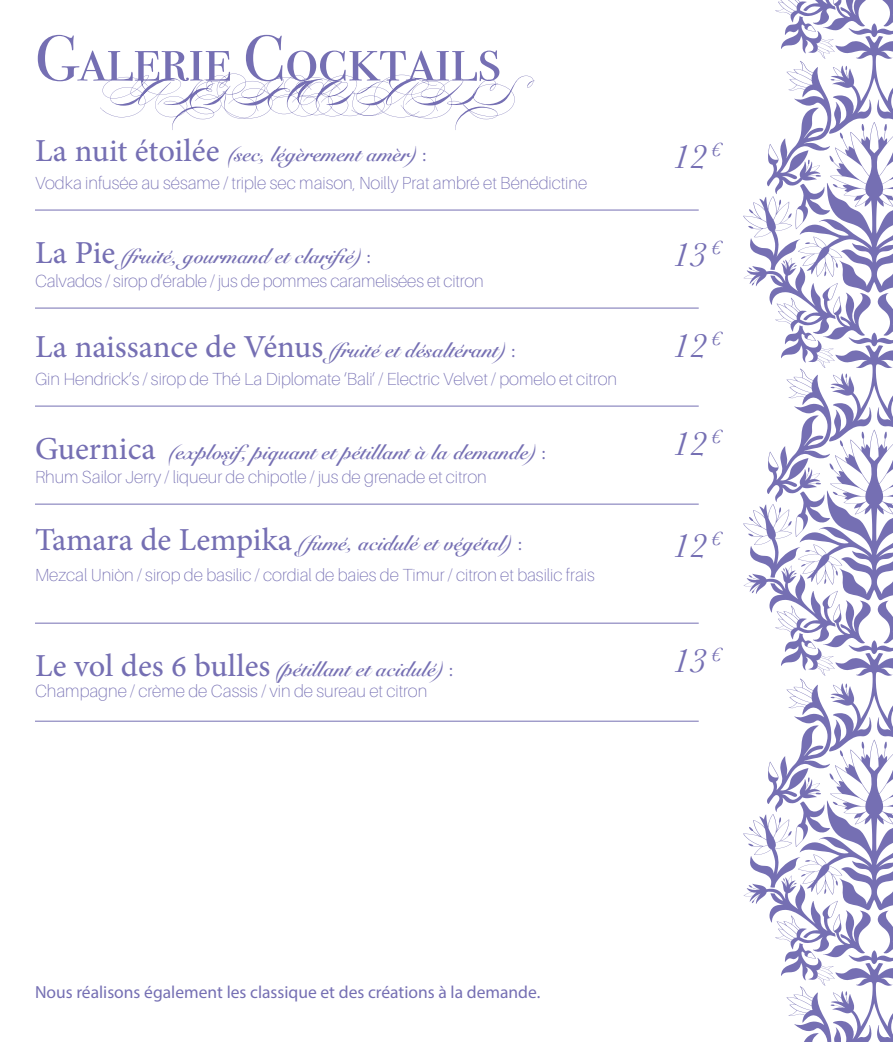
<style>
.page{position:relative;width:893px;height:1042px;background:#fff}
.page>*{position:absolute;margin:0;border:0;box-sizing:border-box;transform-origin:0 0}
.t1{font:64.75px "Bodoni Svty Two SCITCTT";color:#756fb3}
.t2{font:italic 35px "Baskerville";color:#756fb3}
.t3{font:700 21px "Snell Roundhand";color:#756fb3}
.t4{font:100 17.5px "Aileron";color:#756fb3}
.t5{font:17.5px "Myriad Pro";color:#756fb3}
.s1{font-family:"Adobe Hebrew";font-weight:400;font-size:31.5px}
.s2{font-family:"Myriad Pro";font-weight:400;font-size:17.5px}
</style>
<div class="page">
<svg style="left:100px;top:74px;width:435px;height:56px"></svg>
<hr style="left:35px;top:210px;width:664px;height:1px;background:#756fb3">
<hr style="left:35px;top:308px;width:664px;height:1px;background:#756fb3">
<hr style="left:35px;top:504px;width:664px;height:1px;background:#756fb3">
<hr style="left:35px;top:406px;width:664px;height:1px;background:#756fb3">
<hr style="left:35px;top:623px;width:664px;height:1px;background:#756fb3">
<hr style="left:35px;top:721px;width:664px;height:1px;background:#756fb3">
<svg style="left:743px;top:0;width:150px;height:1042px"></svg>
<p class="t1" style="left:35px;top:20px;width:467px">Galerie Cocktails</p>
<p class="t3" style="left:35px;top:136px;width:393px"><span class="s1">La nuit étoilée</span> (sec, légèrement amèr) <span class="s2">:</span></p>
<p class="t4" style="left:35px;top:173px;width:554px">Vodka infusée au sésame / triple sec maison, Noilly Prat ambré et Bénédictine</p>
<p class="t3" style="left:35px;top:237px;width:337px"><span class="s1">La Pie</span> (fruité, gourmand et clarifié) <span class="s2">:</span></p>
<p class="t4" style="left:35px;top:271px;width:450px">Calvados / sirop d’érable / jus de pommes caramelisées et citron</p>
<p class="t3" style="left:35px;top:332px;width:482px"><span class="s1">La naissance de Vénus</span> (fruité et désaltérant) <span class="s2">:</span></p>
<p class="t4" style="left:35px;top:369px;width:584px">Gin Hendrick’s / sirop de Thé La Diplomate ‘Bali’ / Electric Velvet / pomelo et citron</p>
<p class="t3" style="left:35px;top:433px;width:512px"><span class="s1">Guernica</span> (explosif, piquant et pétillant à la demande) <span class="s2">:</span></p>
<p class="t4" style="left:35px;top:467px;width:453px">Rhum Sailor Jerry / liqueur de chipotle / jus de grenade et citron</p>
<p class="t3" style="left:35px;top:524px;width:488px"><span class="s1">Tamara de Lempika</span> (fumé, acidulé et végétal) <span class="s2">:</span></p>
<p class="t4" style="left:35px;top:565px;width:561px">Mezcal Uniòn / sirop de basilic / cordial de baies de Timur / citron et basilic frais</p>
<p class="t3" style="left:35px;top:650px;width:419px"><span class="s1">Le vol des 6 bulles</span> (pétillant et acidulé) <span class="s2">:</span></p>
<p class="t4" style="left:35px;top:681px;width:394px">Champagne / crème de Cassis / vin de sureau et citron</p>
<p class="t2" style="left:672px;top:133px;width:50px">12<sup>€</sup></p>
<p class="t2" style="left:672px;top:231px;width:50px">13<sup>€</sup></p>
<p class="t2" style="left:672px;top:322px;width:50px">12<sup>€</sup></p>
<p class="t2" style="left:672px;top:420px;width:50px">12<sup>€</sup></p>
<p class="t2" style="left:672px;top:522px;width:50px">12<sup>€</sup></p>
<p class="t2" style="left:672px;top:637px;width:50px">13<sup>€</sup></p>
<p class="t5" style="left:35px;top:981px;width:507px">Nous réalisons également les classique et des créations à la demande.</p>
</div>
